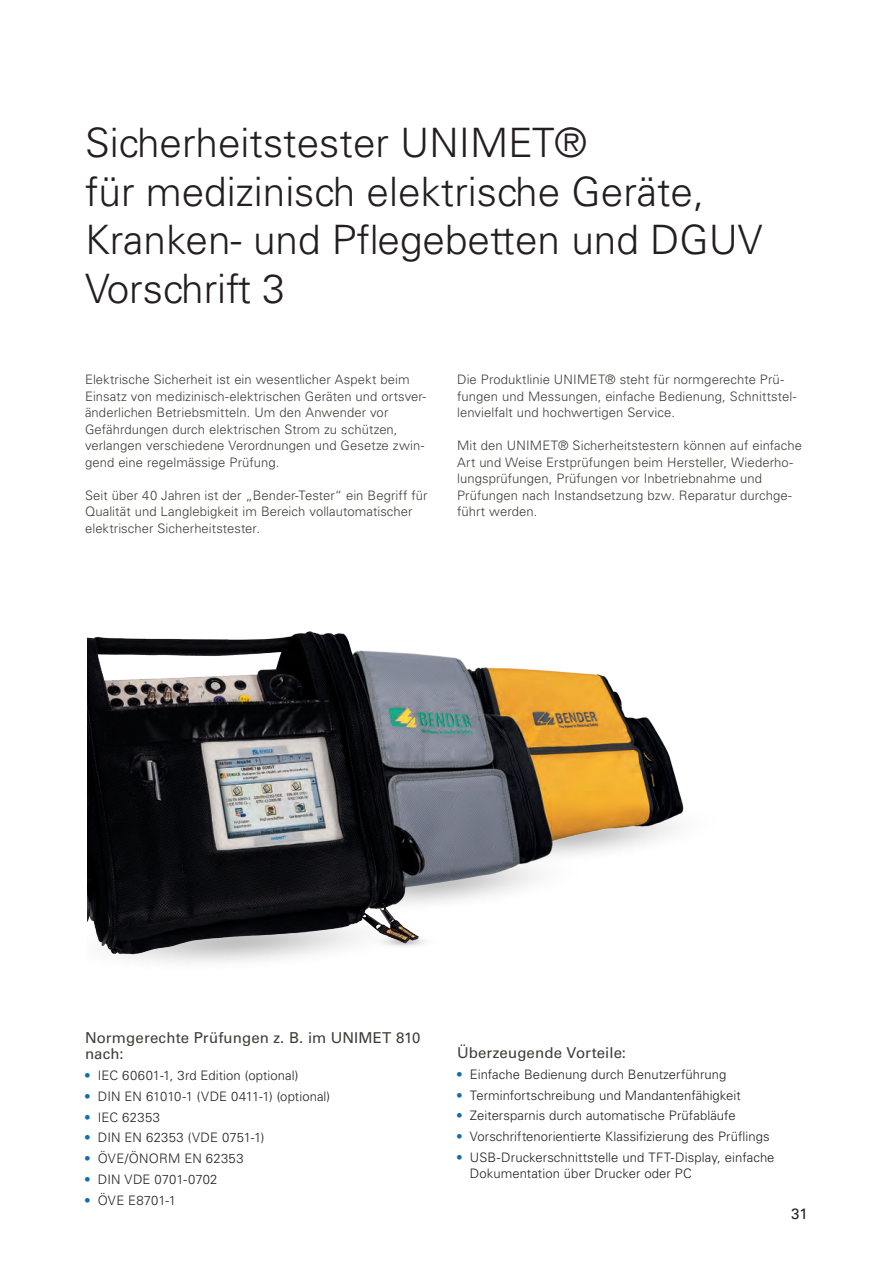
<style>
.page{position:relative;width:893px;height:1263px;background:#fff}
.page>*{position:absolute;margin:0;border:0;box-sizing:border-box;transform-origin:0 0}
.t1{font:300 40.5px/48.6px "Univers LT Std";color:#231f20}
.t2{font:15px/16.5px "Univers LT Std";letter-spacing:.01em;color:#3f3d36}
.t3{font:15px "Univers LT Std";color:#231f20}
.t4{font:300 13.05px/16.5px "Univers LT Std";letter-spacing:.005em;color:#3f3d36}
.t5{font:300 13.05px/16.5px "Univers LT Std";letter-spacing:.005em;color:#231f20}
.t6{font:300 13.05px "Univers LT Std";letter-spacing:.025em;color:#231f20}
.s1{font-weight:400;color:#156eb1}
</style>
<div class="page">
<img style="left:87px;top:631px;width:597px;height:332px">
<h1 class="t1" style="left:85px;top:118px;width:679px">Sicherheitstester UNIMET®<br>für medizinisch elektrische Geräte,<br>Kranken- und Pflegebetten und DGUV<br>Vorschrift 3</h1>
<p class="t4" style="left:85px;top:371px;width:343px">Elektrische Sicherheit ist ein wesentlicher Aspekt beim Einsatz von medizinisch-elektrischen Geräten und ortsver&shy;änderlichen Betriebsmitteln. Um den Anwender vor Gefährdungen durch elektrischen Strom zu schützen, verlangen verschiedene Verordnungen und Gesetze zwin&shy;gend eine regelmässige Prüfung.</p>
<p class="t4" style="left:85px;top:487px;width:344px">Seit über 40 Jahren ist der „Bender-Tester“ ein Begriff für<br>Qualität und Langlebigkeit im Bereich vollautomatischer elektrischer Sicherheitstester.</p>
<p class="t4" style="left:457px;top:371px;width:341px">Die Produktlinie UNIMET® steht für normgerechte Prü&shy;fungen und Messungen, einfache Bedienung, Schnittstel&shy;lenvielfalt und hochwertigen Service.</p>
<p class="t4" style="left:457px;top:437px;width:346px">Mit den UNIMET® Sicherheitstestern können auf einfache Art und Weise Erstprüfungen beim Hersteller, Wiederho&shy;lungsprüfungen, Prüfungen vor Inbetriebnahme und Prüfungen nach Instandsetzung bzw. Reparatur durchge&shy;führt werden.</p>
<p class="t2" style="left:85px;top:1029px;width:337px">Normgerechte Prüfungen z. B. im UNIMET 810 nach:</p>
<p class="t5" style="left:85px;top:1067px;width:215px"><span class="s1">•</span> IEC 60601-1, 3rd Edition (optional)</p>
<p class="t5" style="left:85px;top:1088px;width:247px"><span class="s1">•</span> DIN EN 61010-1 (VDE 0411-1) (optional)</p>
<p class="t6" style="left:85px;top:1109px;width:77px"><span class="s1">•</span> IEC 62353</p>
<p class="t5" style="left:85px;top:1129px;width:181px"><span class="s1">•</span> DIN EN 62353 (VDE 0751-1)</p>
<p class="t5" style="left:85px;top:1150px;width:160px"><span class="s1">•</span> ÖVE/ÖNORM EN 62353</p>
<p class="t5" style="left:85px;top:1171px;width:134px"><span class="s1">•</span> DIN VDE 0701-0702</p>
<p class="t5" style="left:85px;top:1192px;width:92px"><span class="s1">•</span> ÖVE E8701-1</p>
<p class="t2" style="left:457px;top:1044px;width:170px">Überzeugende Vorteile:</p>
<p class="t5" style="left:457px;top:1066px;width:271px"><span class="s1">•</span> Einfache Bedienung durch Benutzerführung</p>
<p class="t5" style="left:457px;top:1087px;width:285px"><span class="s1">•</span> Terminfortschreibung und Mandantenfähigkeit</p>
<p class="t5" style="left:457px;top:1107px;width:280px"><span class="s1">•</span> Zeitersparnis durch automatische Prüfabläufe</p>
<p class="t5" style="left:457px;top:1128px;width:314px"><span class="s1">•</span> Vorschriftenorientierte Klassifizierung des Prüflings</p>
<p class="t5" style="left:470px;top:1149px;width:306px;text-indent:-13px"><span class="s1">•</span> USB-Druckerschnittstelle und TFT-Display, einfache<br>Dokumentation über Drucker oder PC</p>
<p class="t3" style="left:791px;top:1205px;width:18px">31</p>
</div>
